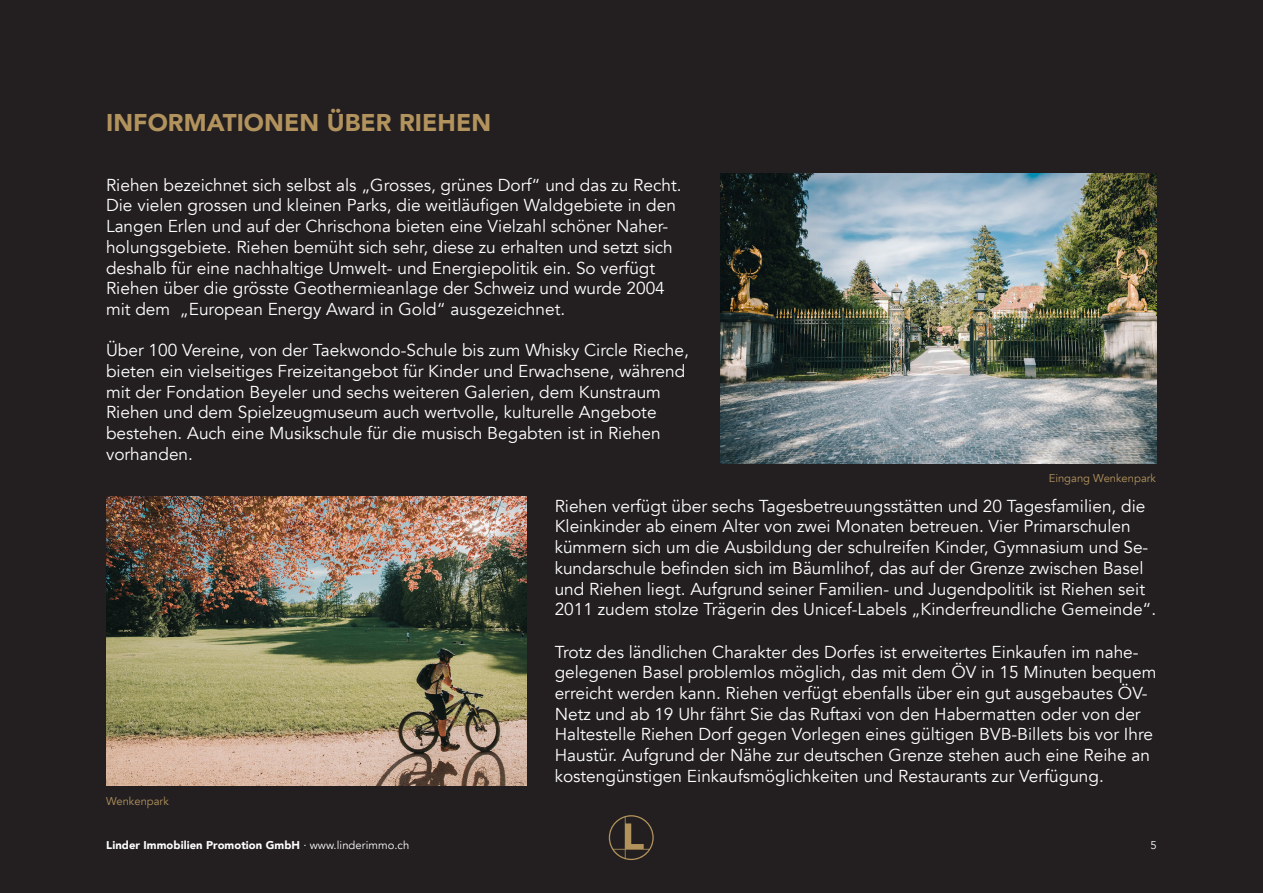
<style>
.page{position:relative;width:1263px;height:893px;background:#231f20}
.page>*{position:absolute;margin:0;border:0;box-sizing:border-box;transform-origin:0 0}
.Titel{font:900 24.3px "Avenir";letter-spacing:.005em;color:#b3935d}
.t1{font:17.25px/20.7px "Avenir";color:#fff}
.t2{font:900 11.25px "Avenir";letter-spacing:.005em;color:#fff}
.t3{font:11.25px "Avenir";color:#b3935d}
.t4{font:11.25px "Avenir";color:#fff}
.s1{font-weight:400}
</style>
<div class="page">
<svg style="left:609px;top:815px;width:45px;height:45px"></svg>
<img style="left:106px;top:497px;width:421px;height:289px">
<img style="left:721px;top:174px;width:435px;height:289px">
<p class="Titel" style="left:106px;top:101px;width:387px">INFORMATIONEN ÜBER RIEHEN</p>
<p class="t1" style="left:106px;top:175px;width:577px">Riehen bezeichnet sich selbst als „Grosses, grünes Dorf“ und das zu Recht.<br>Die vielen grossen und kleinen Parks, die weitläufigen Waldgebiete in den Langen Erlen und auf der Chrischona bieten eine Vielzahl schöner Naher&shy;holungsgebiete. Riehen bemüht sich sehr, diese zu erhalten und setzt sich deshalb für eine nachhaltige Umwelt- und Energiepolitik ein. So verfügt Riehen über die grösste Geothermieanlage der Schweiz und wurde 2004 mit dem „European Energy Award in Gold“ ausgezeichnet.</p>
<p class="t1" style="left:106px;top:340px;width:584px">Über 100 Vereine, von der Taekwondo-Schule bis zum Whisky Circle Rieche, bieten ein vielseitiges Freizeitangebot für Kinder und Erwachsene, während mit der Fondation Beyeler und sechs weiteren Galerien, dem Kunstraum Riehen und dem Spielzeugmuseum auch wertvolle, kulturelle Angebote bestehen. Auch eine Musikschule für die musisch Begabten ist in Riehen vorhanden.</p>
<p class="t3" style="left:1049px;top:472px;width:109px">Eingang Wenkenpark</p>
<p class="t3" style="left:106px;top:795px;width:64px">Wenkenpark</p>
<p class="t1" style="left:555px;top:496px;width:603px">Riehen verfügt über sechs Tagesbetreuungsstätten und 20 Tagesfamilien, die Kleinkinder ab einem Alter von zwei Monaten betreuen. Vier Primarschulen kümmern sich um die Ausbildung der schulreifen Kinder, Gymnasium und Se&shy;kundarschule befinden sich im Bäumlihof, das auf der Grenze zwischen Basel und Riehen liegt. Aufgrund seiner Familien- und Jugendpolitik ist Riehen seit 2011 zudem stolze Trägerin des Unicef-Labels „Kinderfreundliche Gemeinde“.</p>
<p class="t1" style="left:555px;top:642px;width:603px">Trotz des ländlichen Charakter des Dorfes ist erweitertes Einkaufen im nahe&shy;gelegenen Basel problemlos möglich, das mit dem ÖV in 15 Minuten bequem erreicht werden kann. Riehen verfügt ebenfalls über ein gut ausgebautes ÖV-Netz und ab 19 Uhr fährt Sie das Ruftaxi von den Habermatten oder von der Haltestelle Riehen Dorf gegen Vorlegen eines gültigen BVB-Billets bis vor Ihre Haustür. Aufgrund der Nähe zur deutschen Grenze stehen auch eine Reihe an kostengünstigen Einkaufsmöglichkeiten und Restaurants zur Verfügung.</p>
<p class="t2" style="left:106px;top:835px;width:305px">Linder Immobilien Promotion GmbH <span class="s1">· www.linderimmo.ch</span></p>
<p class="t4" style="left:1150px;top:838px;width:8px">5</p>
</div>
